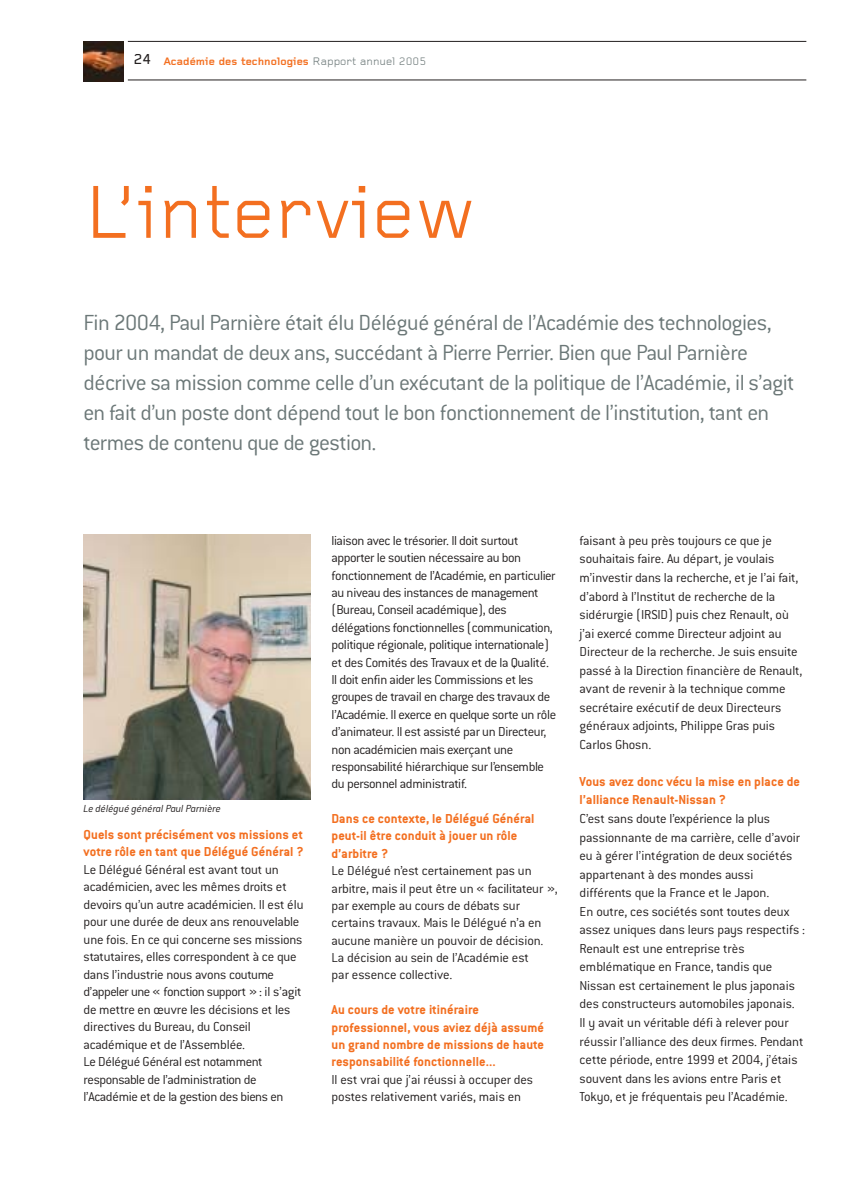
<style>
.page{position:relative;width:849px;height:1190px;background:#fff}
.page>*{position:absolute;margin:0;border:0;box-sizing:border-box;transform-origin:0 0}
.t1{font:77.7px "Foundry Gridnik";color:#f36f20}
.t2{font:300 24px/30px "Conduit ITC";letter-spacing:-.03em;color:#6c7878}
.t3{font:300 14.25px/18.6px "Conduit ITC";letter-spacing:-.015em;color:#231f1f}
.t4{font:700 14.25px/17.4px "Conduit ITC";letter-spacing:.005em;color:#f36f20}
.t5{font:700 11.25px "Foundry Gridnik";color:#f36f20}
.t6{font:italic 300 11.25px "Conduit ITC";color:#231f1f}
.s1{font-weight:500;font-size:15px;color:#231f1f}
.s2{font-weight:400;color:#6c7878}
</style>
<div class="page">
<img style="left:84px;top:41px;width:40px;height:40px">
<hr style="left:128px;top:41px;width:678px;height:1px;background:#231f1f">
<hr style="left:128px;top:80px;width:678px;height:1px;background:#231f1f">
<img style="left:84px;top:534px;width:226px;height:266px">
<p class="t5" style="left:133px;top:57px;width:294px"><span class="s1">24</span> Académie des technologies <span class="s2">Rapport annuel 2005</span></p>
<h1 class="t1" style="left:84px;top:186px;width:394px">L’interview</h1>
<p class="t2" style="left:84px;top:310px;width:712px">Fin 2004, Paul Parnière était élu Délégué général de l’Académie des technologies, pour un mandat de deux ans, succédant à Pierre Perrier. Bien que Paul Parnière décrive sa mission comme celle d’un exécutant de la politique de l’Académie, il s’agit en fait d’un poste dont dépend tout le bon fonctionnement de l’institution, tant en termes de contenu que de gestion.</p>
<p class="t6" style="left:84px;top:804px;width:139px">Le délégué général Paul Parnière</p>
<p class="t4" style="left:84px;top:827px;width:222px">Quels sont précisément vos missions et votre rôle en tant que Délégué Général ?</p>
<p class="t3" style="left:84px;top:862px;width:222px;line-height:17.5px">Le Délégué Général est avant tout un académicien, avec les mêmes droits et devoirs qu’un autre académicien. Il est élu pour une durée de deux ans renouvelable une fois. En ce qui concerne ses missions statutaires, elles correspondent à ce que dans l’industrie nous avons coutume d’appeler une « fonction support » : il s’agit de mettre en œuvre les décisions et les directives du Bureau, du Conseil académique et de l’Assemblée.<br>Le Délégué Général est notamment responsable de l’administration de l’Académie et de la gestion des biens en</p>
<p class="t3" style="left:332px;top:533px;width:226px;line-height:17.4px">liaison avec le trésorier. Il doit surtout apporter le soutien nécessaire au bon fonctionnement de l’Académie, en particulier au niveau des instances de management (Bureau, Conseil académique), des délégations fonctionnelles (communication, politique régionale, politique internationale) et des Comités des Travaux et de la Qualité.<br>Il doit enfin aider les Commissions et les groupes de travail en charge des travaux de l’Académie. Il exerce en quelque sorte un rôle d’animateur. Il est assisté par un Directeur, non académicien mais exerçant une responsabilité hiérarchique sur l’ensemble du personnel administratif.</p>
<p class="t4" style="left:332px;top:811px;width:205px">Dans ce contexte, le Délégué Général peut-il être conduit à jouer un rôle d’arbitre ?</p>
<p class="t3" style="left:332px;top:863px;width:228px;line-height:17.4px">Le Délégué n’est certainement pas un arbitre, mais il peut être un « facilitateur », par exemple au cours de débats sur certains travaux. Mais le Délégué n’a en aucune manière un pouvoir de décision.<br>La décision au sein de l’Académie est<br>par essence collective.</p>
<p class="t4" style="left:332px;top:1002px;width:214px">Au cours de votre itinéraire professionnel, vous aviez déjà assumé un grand nombre de missions de haute responsabilité fonctionnelle...</p>
<p class="t3" style="left:332px;top:1072px;width:203px;line-height:17.4px">Il est vrai que j’ai réussi à occuper des postes relativement variés, mais en</p>
<p class="t3" style="left:580px;top:532px;width:224px">faisant à peu près toujours ce que je souhaitais faire. Au départ, je voulais m’investir dans la recherche, et je l’ai fait, d’abord à l’Institut de recherche de la sidérurgie (IRSID) puis chez Renault, où j’ai exercé comme Directeur adjoint au Directeur de la recherche. Je suis ensuite passé à la Direction financière de Renault, avant de revenir à la technique comme secrétaire exécutif de deux Directeurs généraux adjoints, Philippe Gras puis Carlos Ghosn.</p>
<p class="t4" style="left:580px;top:773px;width:222px;line-height:18.6px">Vous avez donc vécu la mise en place de l’alliance Renault-Nissan ?</p>
<p class="t3" style="left:580px;top:810px;width:227px">C’est sans doute l’expérience la plus passionnante de ma carrière, celle d’avoir eu à gérer l’intégration de deux sociétés appartenant à des mondes aussi différents que la France et le Japon.<br>En outre, ces sociétés sont toutes deux assez uniques dans leurs pays respectifs :<br>Renault est une entreprise très emblématique en France, tandis que Nissan est certainement le plus japonais des constructeurs automobiles japonais.<br>Il y avait un véritable défi à relever pour réussir l’alliance des deux firmes. Pendant cette période, entre 1999 et 2004, j’étais souvent dans les avions entre Paris et Tokyo, et je fréquentais peu l’Académie.</p>
</div>
